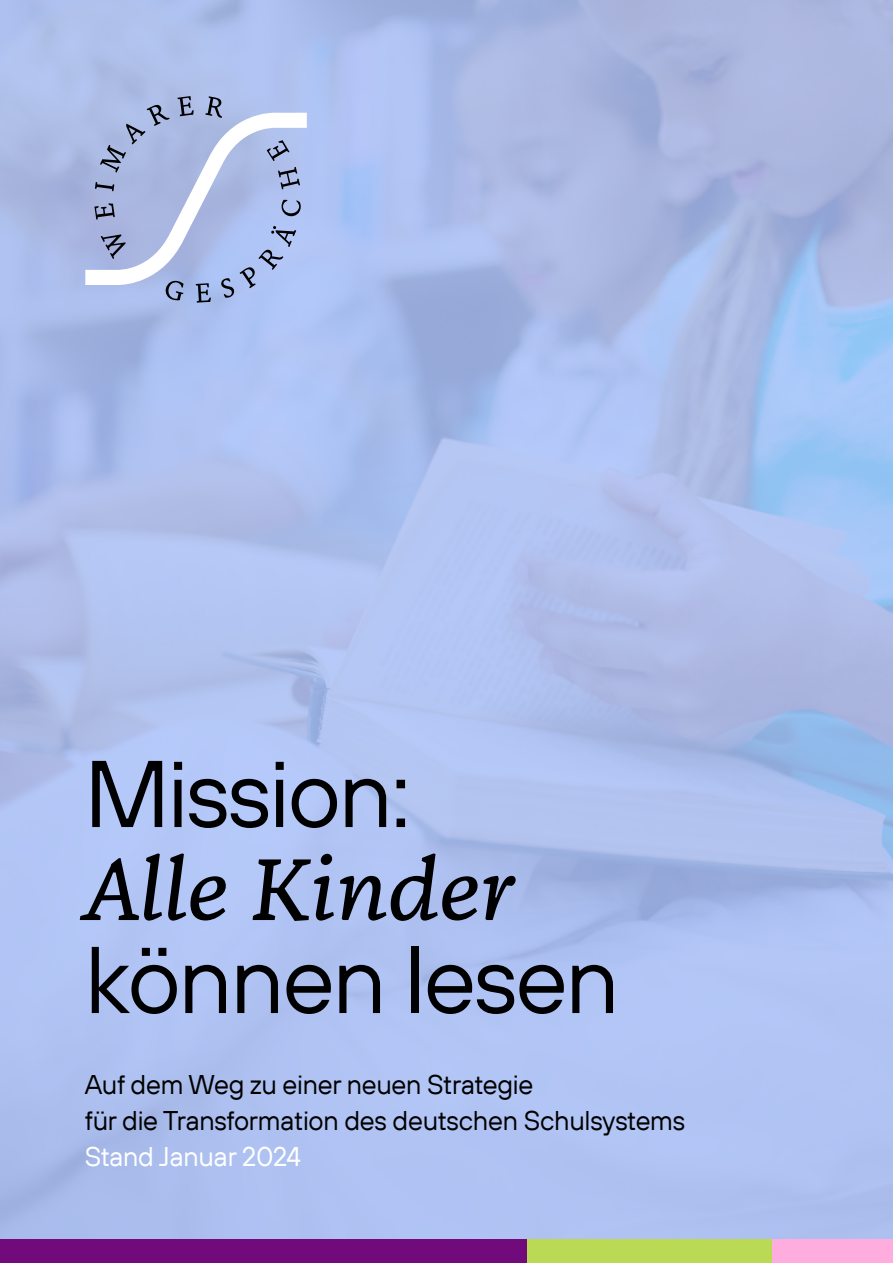
<style>
.page{position:relative;width:893px;height:1263px;background:#fff}
.page>*{position:absolute;margin:0;border:0;box-sizing:border-box;transform-origin:0 0}
.t1{font:94.5px "TT Hoves Pro";letter-spacing:-.02em;color:#000}
.t2{font:italic 94.5px "NCT Granite";letter-spacing:-.01em;color:#000}
.t3{font:27px/36px "TT Hoves Pro";letter-spacing:-.01em;color:#000}
.t4{font:27px "TT Hoves Pro";letter-spacing:-.01em;color:#fff}
</style>
<div class="page">
<div style="left:0;top:1239px;width:527px;height:24px;background:#710a7a"></div>
<div style="left:772px;top:1239px;width:121px;height:24px;background:#ffadde"></div>
<div style="left:527px;top:1239px;width:245px;height:24px;background:#bada55"></div>
<svg style="left:85px;top:96px;width:222px;height:207px;background:#abbadf"></svg>
<h1 class="t1" style="left:85px;top:731px;width:328px">Mission:</h1>
<h1 class="t2" style="left:85px;top:834px;width:430px">Alle Kinder</h1>
<h1 class="t1" style="left:85px;top:917px;width:536px">können lesen</h1>
<p class="t3" style="left:85px;top:1067px;width:602px">Auf dem Weg zu einer neuen Strategie<br>für die Transformation des deutschen Schulsystems</p>
<p class="t4" style="left:85px;top:1139px;width:218px">Stand Januar 2024</p>
</div>
